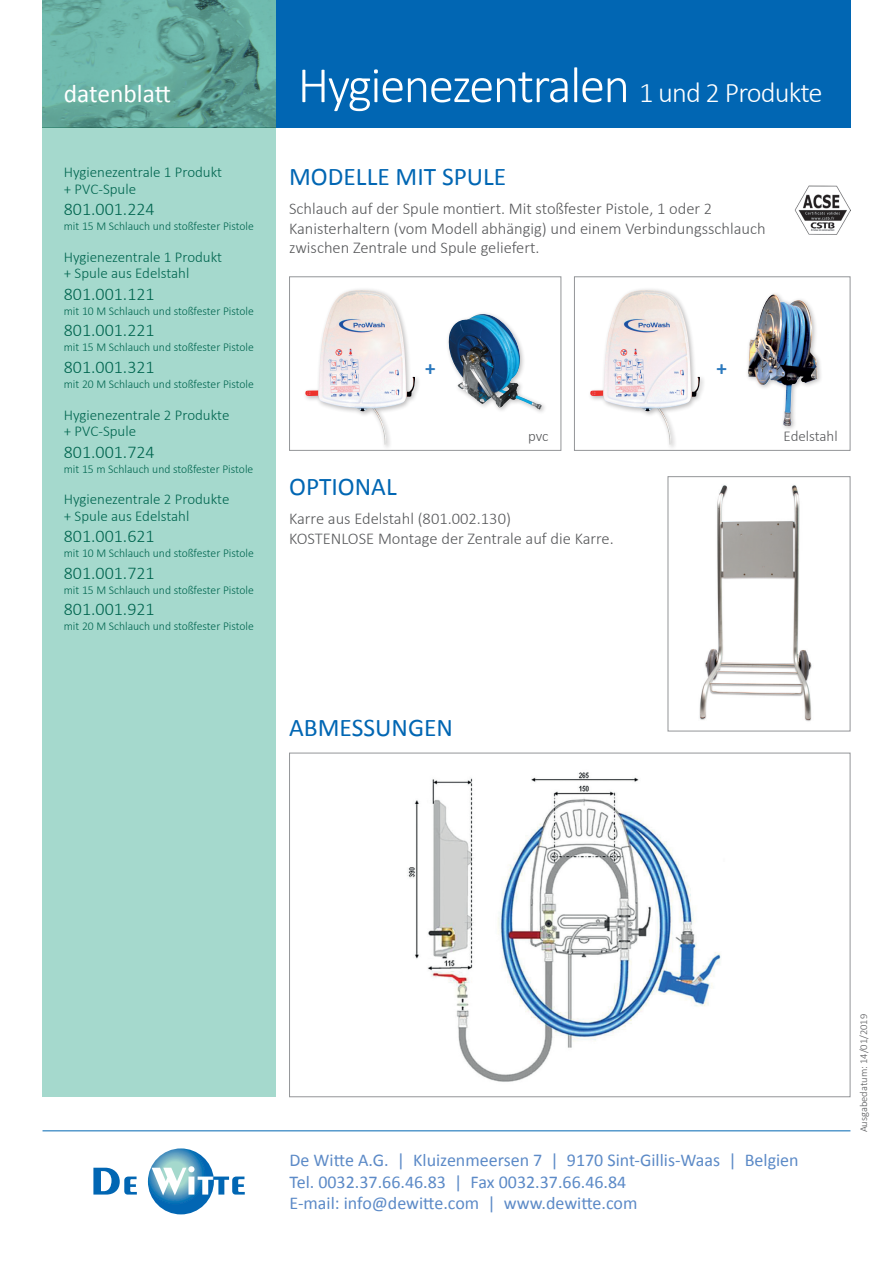
<style>
.page{position:relative;width:893px;height:1263px;background:#fff}
.page>*{position:absolute;margin:0;border:0;box-sizing:border-box;transform-origin:0 0}
.t1{font:300 51px "Calibri";letter-spacing:-.03em;color:#fff}
.t2{font:25.5px "Calibri";color:#0166b3}
.t3{font:25.5px "Calibri";color:#fff}
.t4{font:700 21px "Calibri";color:#2b79be}
.t5{font:18px/21.6px "Calibri";color:#5c8ac7}
.t6{font:300 18px "Calibri";color:#00654f}
.t7{font:300 16.5px/19.8px "Calibri";color:#57585a}
.t8{font:300 15px/16.5px "Calibri";color:#00654f}
.t9{font:300 15px "Calibri";letter-spacing:-.005em;color:#57585a}
.t10{font:300 12px "Calibri";color:#00654f}
.t11{font:300 10.5px "Calibri";color:#57585a}
.s1{font-size:28.5px}
</style>
<div class="page">
<svg style="left:93px;top:1168px;width:44px;height:26px"></svg>
<svg style="left:148px;top:1148px;width:97px;height:66px"></svg>
<hr style="left:43px;top:1130px;width:807px;height:1px;background:#0166b3">
<img style="left:305px;top:290px;width:110px;height:154px">
<svg style="left:289px;top:752px;width:562px;height:345px"></svg>
<div style="left:43px;top:128px;width:233px;height:969px;background:#a5d9cd"></div>
<svg style="left:43px;top:0;width:233px;height:128px;background:#65aa9e"></svg>
<div style="left:276px;top:0;width:574px;height:128px;background:#0166b3"></div>
<img style="left:794px;top:185px;width:56px;height:49px">
<div style="left:574px;top:276px;width:276px;height:175px;border:1px solid #939598"></div>
<div style="left:745px;top:291px;width:78px;height:141px;background:#231f20;opacity:.3"></div>
<img style="left:747px;top:294px;width:71px;height:132px">
<div style="left:587px;top:287px;width:119px;height:163px;background:#fff"></div>
<img style="left:590px;top:290px;width:110px;height:154px">
<div style="left:289px;top:276px;width:272px;height:175px;border:1px solid #939598"></div>
<img style="left:448px;top:314px;width:94px;height:96px">
<svg style="left:667px;top:476px;width:184px;height:256px"></svg>
<h2 class="t3" style="left:64px;top:77px;width:109px">datenblatt</h2>
<p class="t8" style="left:64px;top:163px;width:160px">Hygienezentrale 1 Produkt + PVC-Spule</p>
<h3 class="t6" style="left:64px;top:198px;width:92px">801.001.224</h3>
<p class="t10" style="left:64px;top:219px;width:192px">mit 15 M Schlauch und stoßfester Pistole</p>
<p class="t8" style="left:64px;top:248px;width:160px">Hygienezentrale 1 Produkt + Spule aus Edelstahl</p>
<h3 class="t6" style="left:64px;top:283px;width:92px">801.001.121</h3>
<p class="t10" style="left:64px;top:303px;width:192px">mit 10 M Schlauch und stoßfester Pistole</p>
<h3 class="t6" style="left:64px;top:319px;width:92px">801.001.221</h3>
<p class="t10" style="left:64px;top:340px;width:192px">mit 15 M Schlauch und stoßfester Pistole</p>
<h3 class="t6" style="left:64px;top:356px;width:92px">801.001.321</h3>
<p class="t10" style="left:64px;top:377px;width:192px">mit 20 M Schlauch und stoßfester Pistole</p>
<p class="t8" style="left:64px;top:406px;width:167px">Hygienezentrale 2 Produkte + PVC-Spule</p>
<h3 class="t6" style="left:64px;top:440px;width:92px">801.001.724</h3>
<p class="t10" style="left:64px;top:461px;width:191px">mit 15 m Schlauch und stoßfester Pistole</p>
<p class="t8" style="left:64px;top:490px;width:167px">Hygienezentrale 2 Produkte + Spule aus Edelstahl</p>
<h3 class="t6" style="left:64px;top:525px;width:92px">801.001.621</h3>
<p class="t10" style="left:64px;top:546px;width:192px">mit 10 M Schlauch und stoßfester Pistole</p>
<h3 class="t6" style="left:64px;top:562px;width:92px">801.001.721</h3>
<p class="t10" style="left:64px;top:582px;width:192px">mit 15 M Schlauch und stoßfester Pistole</p>
<h3 class="t6" style="left:64px;top:598px;width:92px">801.001.921</h3>
<p class="t10" style="left:64px;top:619px;width:192px">mit 20 M Schlauch und stoßfester Pistole</p>
<h1 class="t1" style="left:298px;top:53px;width:526px">Hygienezentralen <span class="s1">1 und 2 Produkte</span></h1>
<h2 class="t2" style="left:289px;top:160px;width:219px">MODELLE MIT SPULE</h2>
<h3 class="t7" style="left:289px;top:198px;width:478px">Schlauch auf der Spule montiert. Mit stoßfester Pistole, 1 oder 2<br>Kanisterhaltern (vom Modell abhängig) und einem Verbindungsschlauch zwischen Zentrale und Spule geliefert.</h3>
<h3 class="t4" style="left:425px;top:354px;width:12px">+</h3>
<p class="t9" style="left:528px;top:426px;width:22px">pvc</p>
<h2 class="t2" style="left:289px;top:471px;width:109px">OPTIONAL</h2>
<h3 class="t7" style="left:289px;top:508px;width:326px">Karre aus Edelstahl (801.002.130)<br>KOSTENLOSE Montage der Zentrale auf die Karre.</h3>
<h2 class="t2" style="left:289px;top:711px;width:165px">ABMESSUNGEN</h2>
<h3 class="t4" style="left:717px;top:354px;width:12px">+</h3>
<p class="t9" style="left:783px;top:426px;width:56px">Edelstahl</p>
<h3 class="t5" style="left:290px;top:1149px;width:511px">De Witte A.G. | Kluizenmeersen 7 | 9170 Sint-Gillis-Waas | Belgien<br>Tel. 0032.37.66.46.83 | Fax 0032.37.66.46.84<br>E-mail: info@dewitte.com | www.dewitte.com</h3>
<p class="t11" style="left:857px;top:1132px;width:120px;rotate:-90deg">Ausgabedatum: 14/01/2019</p>
</div>
